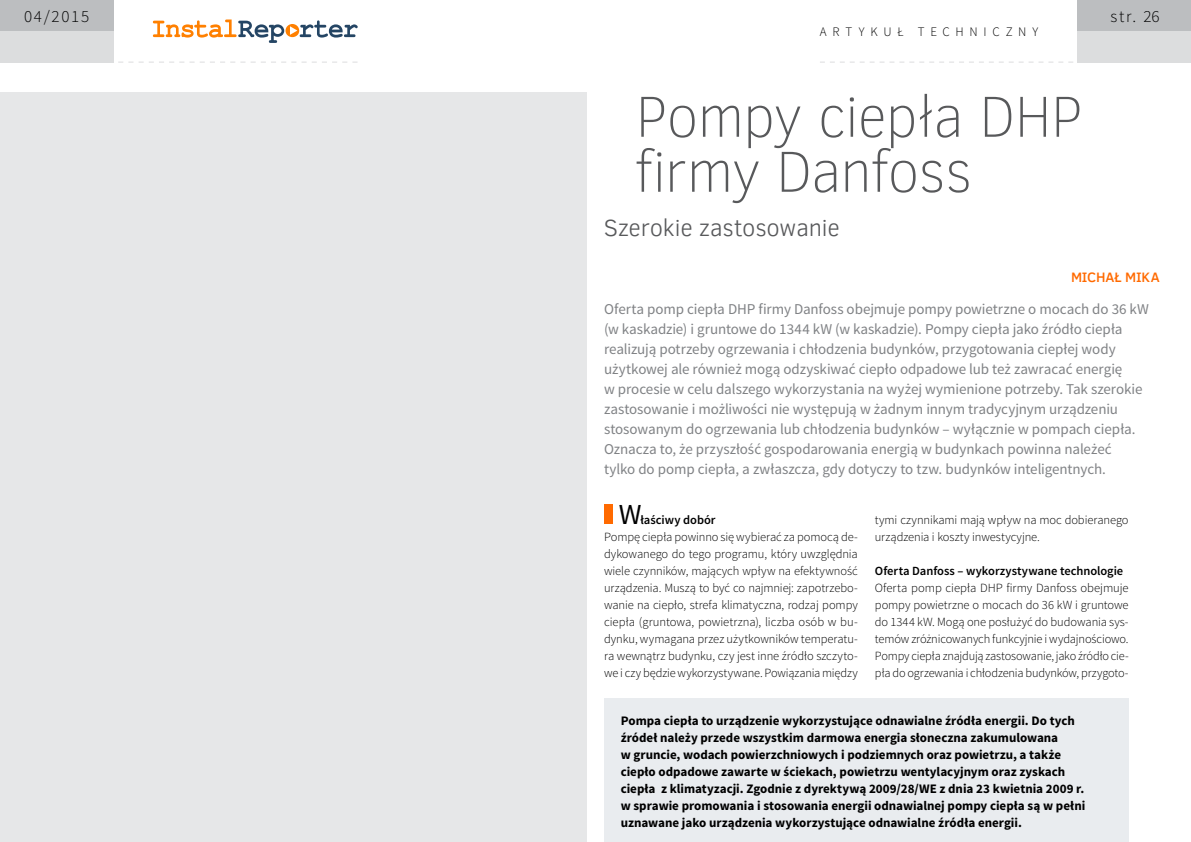
<style>
.page{position:relative;width:1191px;height:842px;background:#fff}
.page>*{position:absolute;margin:0;border:0;box-sizing:border-box;transform-origin:0 0}
.t1{font:100 59px/55px "Clear Sans";letter-spacing:-.025em;color:#58595b}
.t2{font:29px "Source Sans Pro";color:#000}
.t3{font:300 24px "Clear Sans";letter-spacing:-.01em;color:#58595b}
.t4{font:300 17px "Source Sans Pro";letter-spacing:.1em;color:#000}
.t5{font:15px/20px "Source Sans Pro";letter-spacing:-.005em;color:#808285}
.t6{font:500 14px "Clear Sans";letter-spacing:-.01em;color:#ff6a00}
.t7{font:700 13px/17px "Source Sans Pro";color:#000}
.t8{font:300 13px "Source Sans Pro";letter-spacing:.44em;color:#000}
.t9{font:300 12.5px/17px "Source Sans Pro";letter-spacing:-.01em;color:#000;text-align:justify}
.t10{font:600 12.5px "Source Sans Pro";color:#000}
</style>
<div class="page">
<div style="left:1077px;top:0;width:114px;height:31px;background:#bcbec0"></div>
<div style="left:1077px;top:31px;width:114px;height:31px;background:#dcddde"></div>
<svg style="left:153px;top:20px;width:204px;height:23px"></svg>
<div style="left:0;top:0;width:113px;height:31px;background:#bcbec0"></div>
<div style="left:0;top:31px;width:113px;height:31px;background:#dcddde"></div>
<svg style="left:108px;top:62px;width:249px;height:1px"></svg>
<svg style="left:820px;top:62px;width:263px;height:1px"></svg>
<div style="left:604px;top:504px;width:8px;height:20px;background:#ff6a00"></div>
<div style="left:603px;top:698px;width:525px;height:144px;background:#e9ecef"></div>
<div style="left:0;top:93px;width:587px;height:749px;background:#e6e7e8"></div>
<h3 class="t4" style="left:24px;top:6px;width:67px">04/2015</h3>
<h3 class="t4" style="left:1110px;top:6px;width:50px">str. 26</h3>
<p class="t8" style="left:820px;top:24px;width:220px">artykuł techniczny</p>
<h1 class="t1" style="left:635px;top:89px;width:449px">Pompy ciepła DHP firmy Danfoss</h1>
<h3 class="t3" style="left:604px;top:212px;width:237px">Szerokie zastosowanie</h3>
<p class="t6" style="left:1071px;top:267px;width:90px">MICHAŁ MIKA</p>
<p class="t5" style="left:604px;top:299px;width:546px">Oferta pomp ciepła DHP firmy Danfoss obejmuje pompy powietrzne o mocach do 36 kW (w kaskadzie) i gruntowe do 1344 kW (w kaskadzie). Pompy ciepła jako źródło ciepła realizują potrzeby ogrzewania i chłodzenia budynków, przygotowania ciepłej wody użytkowej ale również mogą odzyskiwać ciepło odpadowe lub też zawracać energię<br>w procesie w celu dalszego wykorzystania na wyżej wymienione potrzeby. Tak szerokie zastosowanie i możliwości nie występują w żadnym innym tradycyjnym urządzeniu stosowanym do ogrzewania lub chłodzenia budynków – wyłącznie w pompach ciepła.<br>Oznacza to, że przyszłość gospodarowania energią w budynkach powinna należeć<br>tylko do pomp ciepła, a zwłaszcza, gdy dotyczy to tzw. budynków inteligentnych.</p>
<h2 class="t2" style="left:619px;top:497px;width:24px">W</h2>
<p class="t10" style="left:640px;top:512px;width:77px">łaściwy dobór</p>
<p class="t9" style="left:604px;top:529px;width:255px">Pompę ciepła powinno się wybierać za pomocą de&shy;dykowanego do tego programu, który uwzględnia wiele czynników, mających wpływ na efektywność urządzenia. Muszą to być co najmniej: zapotrzebo&shy;wanie na ciepło, strefa klimatyczna, rodzaj pompy ciepła (gruntowa, powietrzna), liczba osób w bu&shy;dynku, wymagana przez użytkowników temperatu&shy;ra wewnątrz budynku, czy jest inne źródło szczyto&shy;we i czy będzie wykorzystywane. Powiązania między</p>
<p class="t9" style="left:875px;top:512px;width:255px">tymi czynnikami mają wpływ na moc dobieranego urządzenia i koszty inwestycyjne.</p>
<p class="t10" style="left:875px;top:563px;width:250px">Oferta Danfoss – wykorzystywane technologie</p>
<p class="t9" style="left:875px;top:580px;width:255px">Oferta pomp ciepła DHP firmy Danfoss obejmuje pompy powietrzne o mocach do 36 kW i gruntowe do 1344 kW. Mogą one posłużyć do budowania sys&shy;temów zróżnicowanych funkcyjnie i wydajnościowo.<br>Pompy ciepła znajdują zastosowanie, jako źródło cie&shy;pła do ogrzewania i chłodzenia budynków, przygoto-</p>
<p class="t7" style="left:621px;top:712px;width:466px">Pompa ciepła to urządzenie wykorzystujące odnawialne źródła energii. Do tych źródeł należy przede wszystkim darmowa energia słoneczna zakumulowana<br>w gruncie, wodach powierzchniowych i podziemnych oraz powietrzu, a także ciepło odpadowe zawarte w ściekach, powietrzu wentylacyjnym oraz zyskach ciepła z klimatyzacji. Zgodnie z dyrektywą 2009/28/WE z dnia 23 kwietnia 2009 r. w sprawie promowania i stosowania energii odnawialnej pompy ciepła są w pełni uznawane jako urządzenia wykorzystujące odnawialne źródła energii.</p>
</div>
